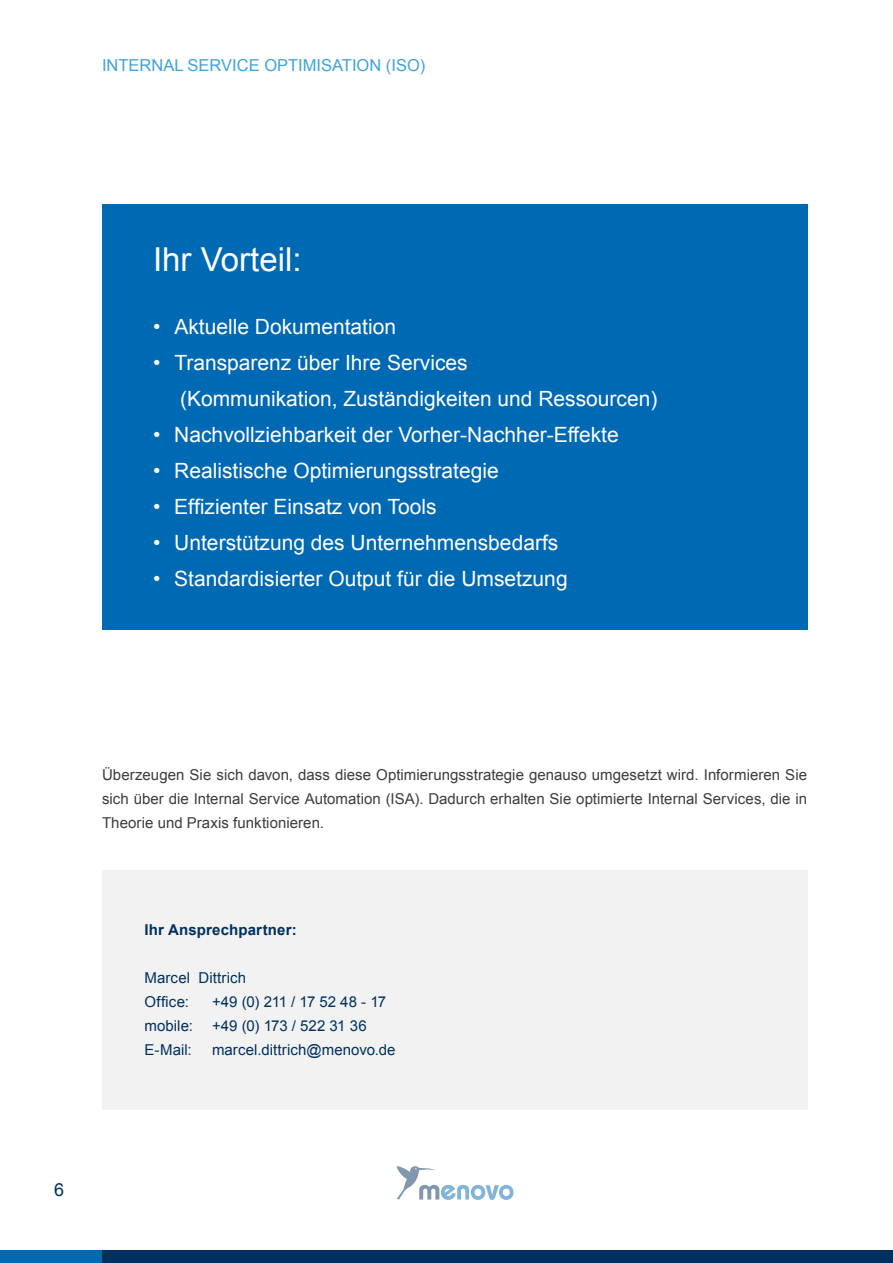
<style>
.page{position:relative;width:893px;height:1263px;background:#fff}
.page>*{position:absolute;margin:0;border:0;box-sizing:border-box;transform-origin:0 0}
.t1{font:33px "Arial";color:#fff}
.t2{font:21px/36px "Arial";color:#fff}
.t3{font:18px "Arial";color:#00305d}
.t4{font:16.5px "Arial";color:#3ea3dc}
.t5{font:15px/24px "Arial";letter-spacing:.005em;color:#3c3c3b;text-align:justify}
.t6{font:15px/24px "Arial";letter-spacing:.005em;color:#00305d}
.t7{font:700 15px "Arial";letter-spacing:.01em;color:#00305d}
.t8{font:15px "Arial";letter-spacing:-.025em;color:#00305d}
</style>
<div class="page">
<div style="left:102px;top:1250px;width:791px;height:13px;background:#00305d"></div>
<div style="left:0;top:1250px;width:102px;height:13px;background:#0069b4"></div>
<svg style="left:396px;top:1166px;width:117px;height:34px"></svg>
<div style="left:102px;top:204px;width:706px;height:425px;background:#0069b4"></div>
<div style="left:102px;top:870px;width:705px;height:240px;background:#f2f2f2"></div>
<p class="t4" style="left:102px;top:55px;width:325px">INTERNAL SERVICE OPTIMISATION (ISO)</p>
<h1 class="t1" style="left:153px;top:238px;width:150px">Ihr Vorteil:</h1>
<p class="t2" style="left:153px;top:309px;width:245px">• Aktuelle Dokumentation</p>
<p class="t2" style="left:180px;top:345px;width:479px;text-indent:-27px">• Transparenz über Ihre Services<br>(Kommunikation, Zuständigkeiten und Ressourcen)</p>
<p class="t2" style="left:153px;top:417px;width:467px">• Nachvollziehbarkeit der Vorher-Nachher-Effekte</p>
<p class="t2" style="left:153px;top:453px;width:347px">• Realistische Optimierungsstrategie</p>
<p class="t2" style="left:153px;top:489px;width:285px">• Effizienter Einsatz von Tools</p>
<p class="t2" style="left:153px;top:525px;width:407px">• Unterstützung des Unternehmensbedarfs</p>
<p class="t2" style="left:153px;top:561px;width:416px">• Standardisierter Output für die Umsetzung</p>
<p class="t5" style="left:102px;top:762px;width:707px">Überzeugen Sie sich davon, dass diese Optimierungsstrategie genauso umgesetzt wird. Informieren Sie sich über die Internal Service Automation (ISA). Dadurch erhalten Sie optimierte Internal Services, die in Theorie und Praxis funktionieren.</p>
<p class="t7" style="left:145px;top:920px;width:154px">Ihr Ansprechpartner:</p>
<p class="t6" style="left:145px;top:966px;width:103px">Marcel Dittrich<br>Office:</p>
<p class="t8" style="left:212px;top:992px;width:176px">+49 (0) 211 / 17 52 48 - 17</p>
<p class="t6" style="left:145px;top:1014px;width:50px">mobile:</p>
<p class="t6" style="left:212px;top:1014px;width:156px">+49 (0) 173 / 522 31 36</p>
<p class="t6" style="left:145px;top:1038px;width:49px">E-Mail:</p>
<p class="t6" style="left:212px;top:1038px;width:185px">marcel.dittrich@menovo.de</p>
<p class="t3" style="left:54px;top:1178px;width:12px">6</p>
</div>
